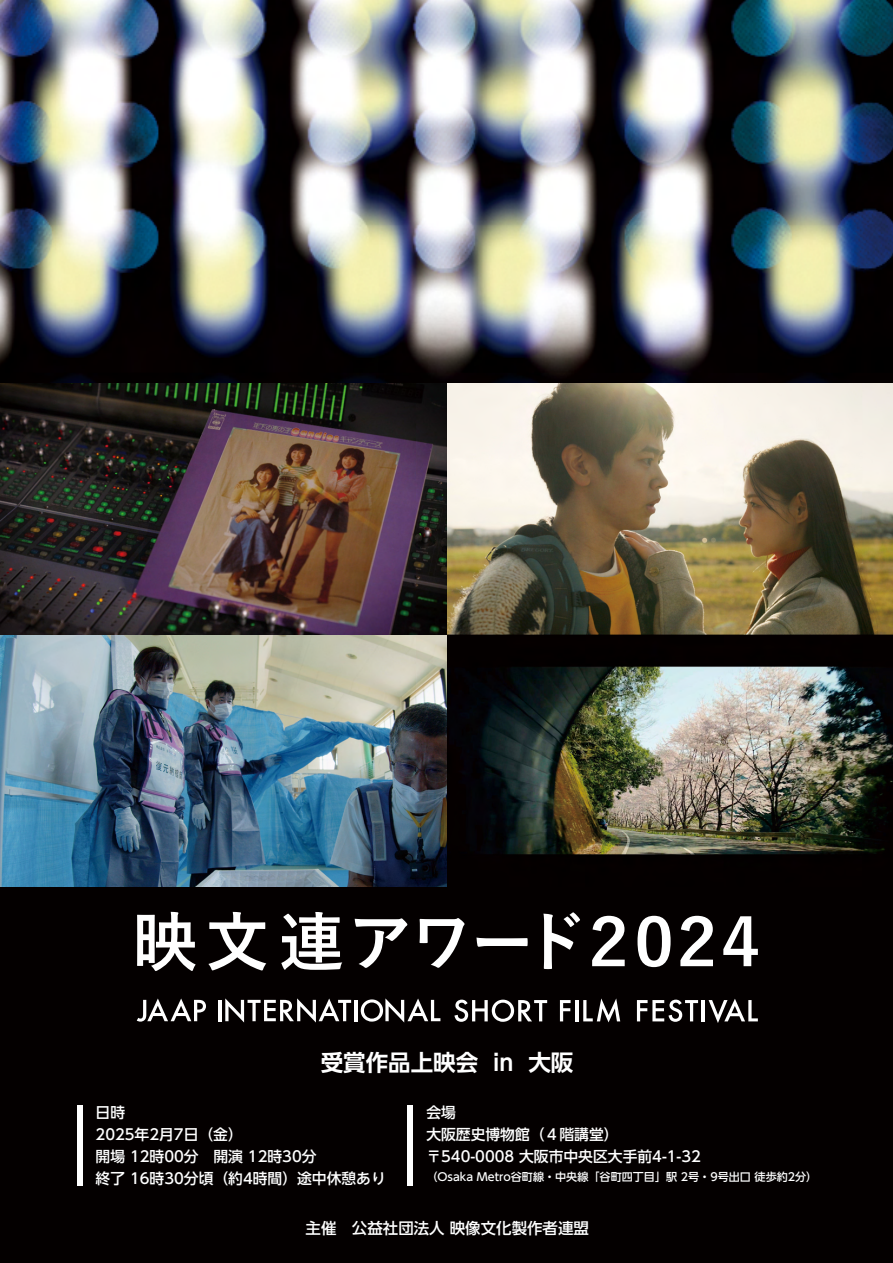
<style>
.page{position:relative;width:893px;height:1263px;background:#fff}
.page>*{position:absolute;margin:0;border:0;box-sizing:border-box;transform-origin:0 0}
.t1{font:700 22.5px "UD Shin Go NT Pro De";color:#fff}
.t2{font:500 15.45px "UD Shin Go NT Pro";color:#fff}
.t3{font:500 14.85px/22.2px "UD Shin Go NT Pro";color:#fff}
.t4{font:500 11.1px "UD Shin Go NT Pro";color:#fff}
</style>
<div class="page">
<img style="left:0;top:0;width:893px;height:1263px">
<img style="left:1px;top:384px;width:892px;height:502px">
<svg style="left:137px;top:912px;width:59px;height:59px"></svg>
<svg style="left:208px;top:912px;width:58px;height:58px"></svg>
<svg style="left:281px;top:912px;width:61px;height:58px"></svg>
<svg style="left:355px;top:918px;width:52px;height:50px"></svg>
<svg style="left:420px;top:918px;width:44px;height:50px"></svg>
<svg style="left:476px;top:937px;width:52px;height:10px"></svg>
<svg style="left:543px;top:912px;width:37px;height:57px"></svg>
<svg style="left:592px;top:916px;width:33px;height:50px"></svg>
<svg style="left:637px;top:916px;width:34px;height:51px"></svg>
<svg style="left:680px;top:916px;width:33px;height:50px"></svg>
<svg style="left:723px;top:916px;width:35px;height:50px"></svg>
<svg style="left:137px;top:998px;width:69px;height:23px"></svg>
<hr style="left:218px;top:1000px;width:3px;height:21px;background:#fff">
<svg style="left:225px;top:998px;width:126px;height:24px"></svg>
<hr style="left:355px;top:1000px;width:3px;height:21px;background:#fff">
<svg style="left:361px;top:998px;width:79px;height:24px"></svg>
<svg style="left:454px;top:1000px;width:93px;height:22px"></svg>
<svg style="left:560px;top:1000px;width:11px;height:21px"></svg>
<hr style="left:575px;top:1000px;width:3px;height:21px;background:#fff">
<svg style="left:583px;top:998px;width:37px;height:24px"></svg>
<svg style="left:637px;top:1000px;width:61px;height:22px"></svg>
<hr style="left:701px;top:1000px;width:4px;height:21px;background:#fff">
<svg style="left:709px;top:999px;width:49px;height:24px"></svg>
<div style="left:77px;top:1105px;width:5px;height:81px;background:#fff"></div>
<div style="left:407px;top:1105px;width:5px;height:81px;background:#fff"></div>
<h1 class="t1" style="left:321px;top:1044px;width:254px">受賞作品上映会 in 大阪</h1>
<p class="t3" style="left:96px;top:1100px;width:292px">日時<br>2025年2月7日（金）<br>開場 12時00分　開演 12時30分<br>終了 16時30分頃（約4時間）途中休憩あり</p>
<p class="t3" style="left:426px;top:1100px;width:276px">会場<br>大阪歴史博物館（４階講堂）〒540-0008 大阪市中央区大手前4-1-32</p>
<p class="t4" style="left:426px;top:1168px;width:392px">（Osaka Metro谷町線・中央線「谷町四丁目」駅 2号・9号出口 徒歩約2分）</p>
<p class="t2" style="left:306px;top:1215px;width:285px">主催　公益社団法人 映像文化製作者連盟</p>
</div>
